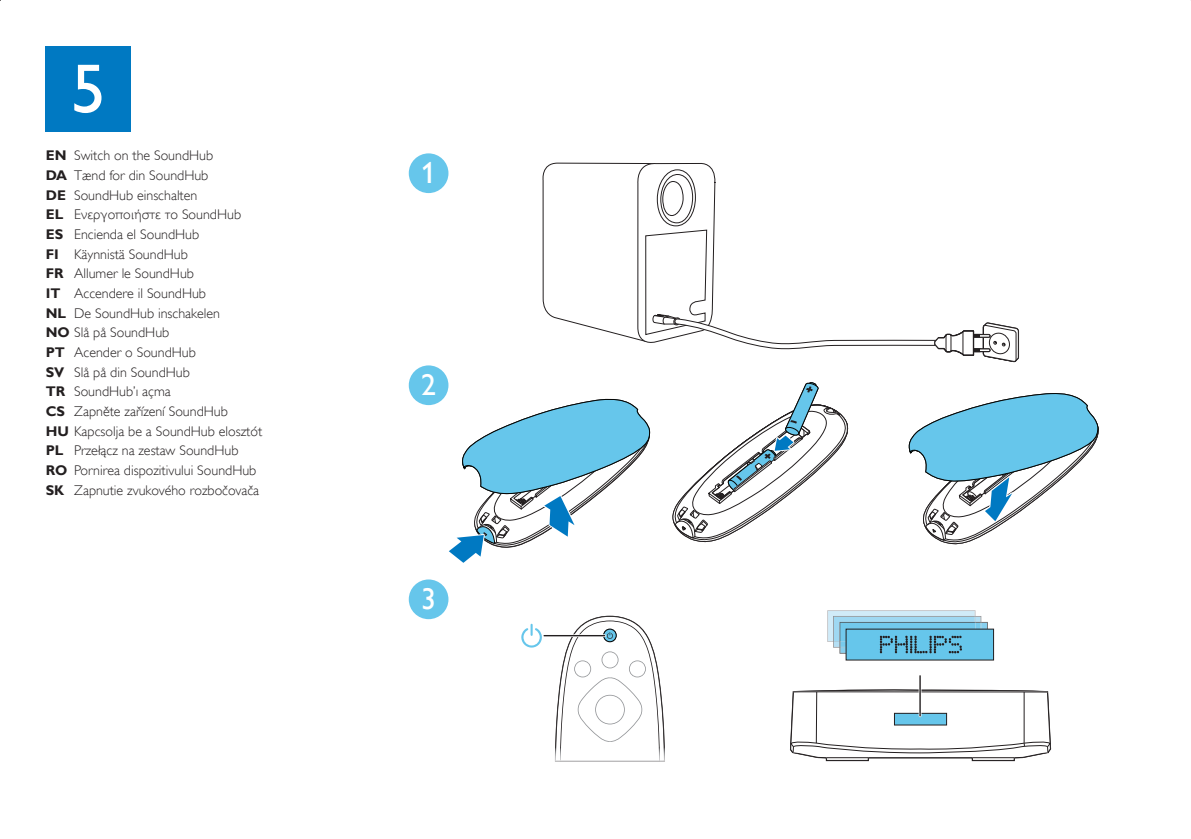
<style>
.page{position:relative;width:1191px;height:839px;background:#fff}
.page>*{position:absolute;margin:0;border:0;box-sizing:border-box;transform-origin:0 0}
.t1{font:70px "Gill Sans Alt One WGL";color:#fff}
.t2{font:30px "Gill Sans Alt One WGL";color:#fff}
.t3{font:14px/19.6px "Gill Sans Alt One WGL Light";color:#231f20}
.s1{font-family:"Gill Sans Alt One WGL";font-weight:700}
</style>
<div class="page">
<div style="left:409px;top:153px;width:39px;height:40px;background:#66c6eb;border-radius:50%"></div>
<div style="left:409px;top:579px;width:39px;height:40px;background:#66c6eb;border-radius:50%"></div>
<div style="left:409px;top:365px;width:39px;height:40px;background:#66c6eb;border-radius:50%"></div>
<svg style="left:445px;top:162px;width:654px;height:401px"></svg>
<svg style="left:790px;top:689px;width:262px;height:73px"></svg>
<div style="left:894px;top:713px;width:52px;height:12px;background:#66c6eb"></div>
<div style="left:894px;top:713px;width:53px;height:12px;border:1px solid #231f20"></div>
<hr style="left:918px;top:676px;width:3px;height:40px;background:#fff">
<hr style="left:919px;top:676px;width:1px;height:40px;background:#231f20">
<div style="left:846px;top:629px;width:147px;height:31px;background:#66c6eb"></div>
<svg style="left:827px;top:610px;width:160px;height:44px"></svg>
<svg style="left:521px;top:624px;width:21px;height:24px"></svg>
<svg style="left:555px;top:616px;width:110px;height:146px"></svg>
<hr style="left:544px;top:634px;width:60px;height:3px;background:#fff">
<hr style="left:544px;top:635px;width:60px;height:1px;background:#231f20">
<div style="left:46px;top:46px;width:85px;height:85px;background:#0079c2"></div>
<h1 class="t1" style="left:71px;top:48px;width:36px">5</h1>
<p class="t3" style="left:46px;top:146px;width:218px"><span class="s1">EN</span> Switch on the SoundHub<br><span class="s1">DA</span> Tænd for din SoundHub<br><span class="s1">DE</span> SoundHub einschalten<br><span class="s1">EL</span> Ενεργοποιήστε το SoundHub<br><span class="s1">ES</span> Encienda el SoundHub<br><span class="s1">FI</span> Käynnistä SoundHub<br><span class="s1">FR</span> Allumer le SoundHub<br><span class="s1">IT</span> Accendere il SoundHub<br><span class="s1">NL</span> De SoundHub inschakelen<br><span class="s1">NO</span> Slå på SoundHub<br><span class="s1">PT</span> Acender o SoundHub<br><span class="s1">SV</span> Slå på din SoundHub<br><span class="s1">TR</span> SoundHub’ı açma<br><span class="s1">CS</span> Zapněte zařízení SoundHub<br><span class="s1">HU</span> Kapcsolja be a SoundHub elosztót<br><span class="s1">PL</span> Przełącz na zestaw SoundHub<br><span class="s1">RO</span> Pornirea dispozitivului SoundHub<br><span class="s1">SK</span> Zapnutie zvukového rozbočovača</p>
<h2 class="t2" style="left:421px;top:155px;width:16px">1</h2>
<h2 class="t2" style="left:421px;top:367px;width:16px">2</h2>
<h2 class="t2" style="left:421px;top:581px;width:16px">3</h2>
</div>
